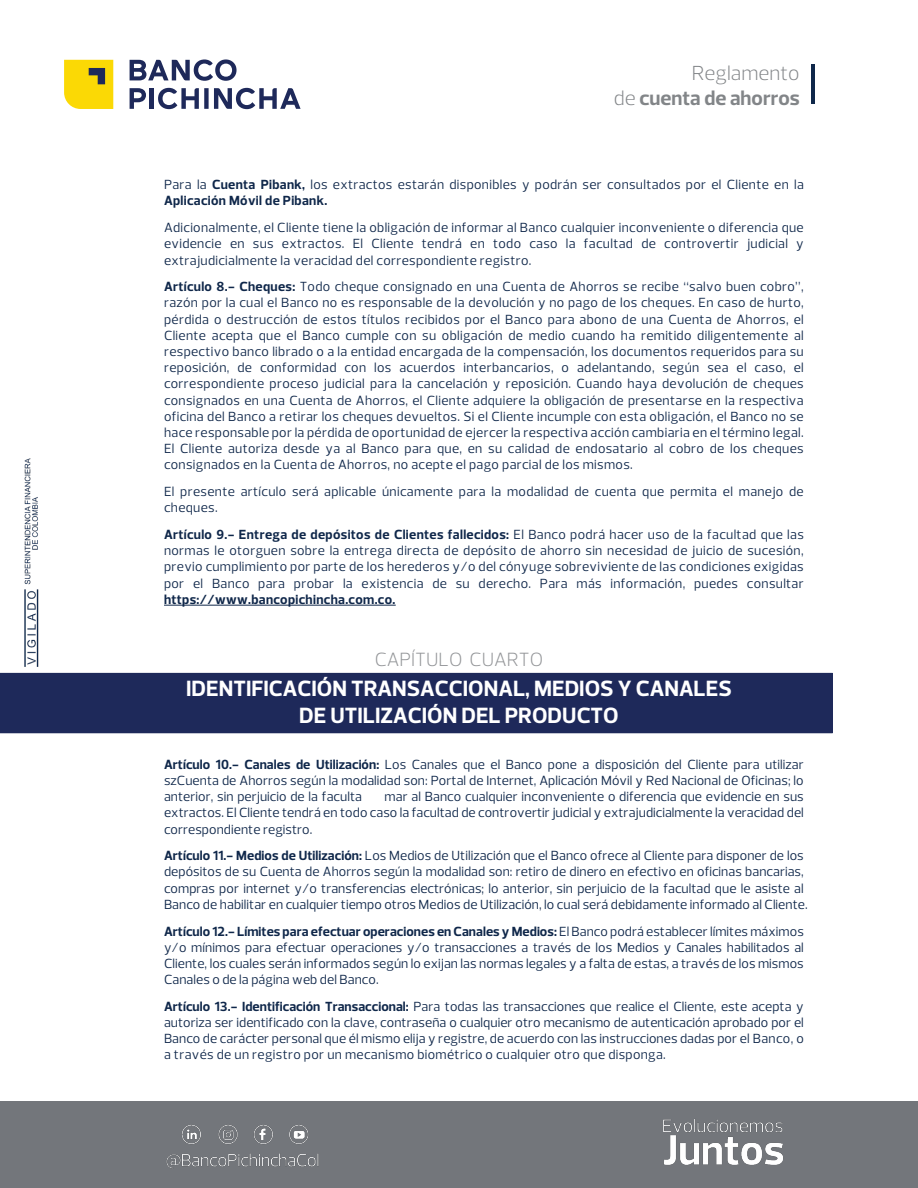
<style>
.page{position:relative;width:918px;height:1188px;background:#fff}
.page>*{position:absolute;margin:0;border:0;box-sizing:border-box;transform-origin:0 0}
.t1{font:700 22.5px/27px "Prelo";color:#fff;text-align:center}
.t2{font:700 20.7px/24.9px "Prelo";color:#828588;text-align:right}
.t3{font:300 19.5px "Prelo";color:#939598}
.t4{font:13.5px/16.2px "Prelo";letter-spacing:.005em;color:#0f274a;text-align:justify}
.t5{font:13.5px/16.2px "Prelo";letter-spacing:.025em;color:#0f274a}
.t6{font:700 13.5px "Prelo";letter-spacing:.025em;color:#0f274a}
.s1{font-weight:300}
.s2{font-weight:700}
</style>
<div class="page">
<hr style="left:164px;top:605px;width:232px;height:1px;background:#0f274a">
<div style="left:119px;top:673px;width:714px;height:60px;background:#1e295a"></div>
<svg style="left:64px;top:60px;width:49px;height:49px"></svg>
<svg style="left:130px;top:59px;width:107px;height:22px"></svg>
<hr style="left:150px;top:88px;width:4px;height:21px;background:#1e295a">
<svg style="left:130px;top:88px;width:16px;height:21px"></svg>
<svg style="left:158px;top:88px;width:143px;height:21px"></svg>
<hr style="left:811px;top:64px;width:4px;height:40px;background:#0f274a">
<div style="left:0;top:1102px;width:918px;height:86px;background:#73767b"></div>
<img style="left:663px;top:1119px;width:120px;height:46px">
<img style="left:166px;top:1125px;width:153px;height:43px">
<img style="left:0;top:458px;width:119px;height:276px">
<h2 class="t2" style="left:614px;top:61px;width:187px"><span class="s1">Reglamento<br>de</span> cuenta de ahorros</h2>
<p class="t5" style="left:164px;top:177px;width:641px">Para la <span class="s2">Cuenta Pibank,</span> los extractos estarán disponibles y podrán ser consultados por el Cliente en la<br><span class="s2">Aplicación Móvil de Pibank.</span></p>
<p class="t4" style="left:164px;top:220px;width:641px">Adicionalmente, el Cliente tiene la obligación de informar al Banco cualquier inconveniente o diferencia que evidencie en sus extractos. El Cliente tendrá en todo caso la facultad de controvertir judicial y extrajudicialmente la veracidad del correspondiente registro.</p>
<p class="t4" style="left:164px;top:279px;width:641px"><span class="s2">Artículo 8.- Cheques:</span> Todo cheque consignado en una Cuenta de Ahorros se recibe “salvo buen cobro”, razón por la cual el Banco no es responsable de la devolución y no pago de los cheques. En caso de hurto, pérdida o destrucción de estos títulos recibidos por el Banco para abono de una Cuenta de Ahorros, el Cliente acepta que el Banco cumple con su obligación de medio cuando ha remitido diligentemente al respectivo banco librado o a la entidad encargada de la compensación, los documentos requeridos para su reposición, de conformidad con los acuerdos interbancarios, o adelantando, según sea el caso, el correspondiente proceso judicial para la cancelación y reposición. Cuando haya devolución de cheques consignados en una Cuenta de Ahorros, el Cliente adquiere la obligación de presentarse en la respectiva oficina del Banco a retirar los cheques devueltos. Si el Cliente incumple con esta obligación, el Banco no se hace responsable por la pérdida de oportunidad de ejercer la respectiva acción cambiaria en el término legal.<br>El Cliente autoriza desde ya al Banco para que, en su calidad de endosatario al cobro de los cheques consignados en la Cuenta de Ahorros, no acepte el pago parcial de los mismos.</p>
<p class="t5" style="left:164px;top:484px;width:641px">El presente artículo será aplicable únicamente para la modalidad de cuenta que permita el manejo de cheques.</p>
<p class="t4" style="left:164px;top:526px;width:641px"><span class="s2">Artículo 9.- Entrega de depósitos de Clientes fallecidos:</span> El Banco podrá hacer uso de la facultad que las normas le otorguen sobre la entrega directa de depósito de ahorro sin necesidad de juicio de sucesión, previo cumplimiento por parte de los herederos y/o del cónyuge sobreviviente de las condiciones exigidas por el Banco para probar la existencia de su derecho. Para más información, puedes consultar</p>
<p class="t6" style="left:164px;top:591px;width:233px">https://www.bancopichincha.com.co.</p>
<h3 class="t3" style="left:375px;top:647px;width:170px">CAPÍTULO CUARTO</h3>
<h1 class="t1" style="left:186px;top:675px;width:547px">IDENTIFICACIÓN TRANSACCIONAL, MEDIOS Y CANALES<br>DE UTILIZACIÓN DEL PRODUCTO</h1>
<p class="t4" style="left:164px;top:756px;width:641px"><span class="s2">Artículo 10.- Canales de Utilización:</span> Los Canales que el Banco pone a disposición del Cliente para utilizar szCuenta de Ahorros según la modalidad son: Portal de Internet, Aplicación Móvil y Red Nacional de Oficinas; lo anterior, sin perjuicio de la faculta</p>
<p class="t4" style="left:164px;top:789px;width:641px;text-indent:221px">mar al Banco cualquier inconveniente o diferencia que evidencie en sus extractos. El Cliente tendrá en todo caso la facultad de controvertir judicial y extrajudicialmente la veracidad del correspondiente registro.</p>
<p class="t4" style="left:164px;top:848px;width:645px;text-align:left"><span class="s2">Artículo 11.- Medios de Utilización:</span> Los Medios de Utilización que el Banco ofrece al Cliente para disponer de los depósitos de su Cuenta de Ahorros según la modalidad son: retiro de dinero en efectivo en oficinas bancarias, compras por internet y/o transferencias electrónicas; lo anterior, sin perjuicio de la facultad que le asiste al Banco de habilitar en cualquier tiempo otros Medios de Utilización, lo cual será debidamente informado al Cliente.</p>
<p class="t4" style="left:164px;top:923px;width:641px"><span class="s2">Artículo 12.- Límites para efectuar operaciones en Canales y Medios:</span> El Banco podrá establecer límites máximos y/o mínimos para efectuar operaciones y/o transacciones a través de los Medios y Canales habilitados al Cliente, los cuales serán informados según lo exijan las normas legales y a falta de estas, a través de los mismos Canales o de la página web del Banco.</p>
<p class="t4" style="left:164px;top:998px;width:641px"><span class="s2">Artículo 13.- Identificación Transaccional:</span> Para todas las transacciones que realice el Cliente, este acepta y autoriza ser identificado con la clave, contraseña o cualquier otro mecanismo de autenticación aprobado por el Banco de carácter personal que él mismo elija y registre, de acuerdo con las instrucciones dadas por el Banco, o a través de un registro por un mecanismo biométrico o cualquier otro que disponga.</p>
</div>
